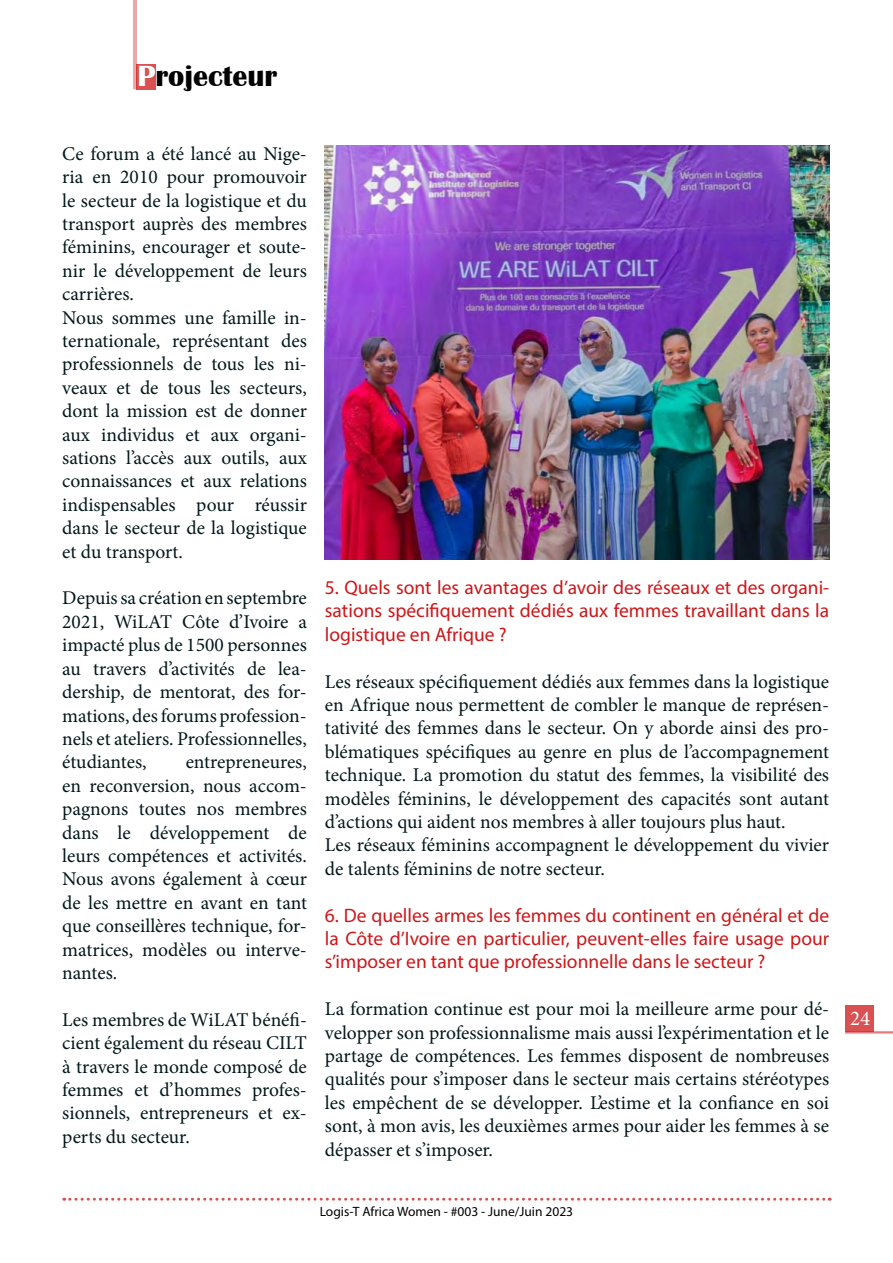
<style>
.page{position:relative;width:893px;height:1263px;background:#fff}
.page>*{position:absolute;margin:0;border:0;box-sizing:border-box;transform-origin:0 0}
.t1{font:700 30px "Britannic";color:#000}
.t2{font:21px "Minion Pro";color:#fff}
.t3{font:19.5px/23.4px "Minion Pro";color:#031719;text-align:justify}
.t4{font:19.5px/23.4px "Myriad Pro";color:#cd1719;text-align:justify}
.t5{font:13.5px "Myriad Pro";color:#000}
.s1{color:#fff}
</style>
<div class="page">
<div style="left:845px;top:1005px;width:29px;height:27px;background:#d95152"></div>
<svg style="left:64px;top:1198px;width:766px;height:3px"></svg>
<hr style="left:136px;top:0;width:1px;height:89px;background:#cd1719">
<hr style="left:134px;top:0;width:1px;height:89px;background:#cd1719">
<hr style="left:845px;top:1032px;width:48px;height:1px;background:#cd1719">
<hr style="left:845px;top:1033px;width:48px;height:1px;background:#cd1719">
<div style="left:136px;top:64px;width:20px;height:25px;background:#d95152"></div>
<img style="left:325px;top:145px;width:504px;height:414px">
<h1 class="t1" style="left:138px;top:59px;width:141px"><span class="s1">P</span>rojecteur</h1>
<p class="t3" style="left:62px;top:142px;width:246px;text-align:left">Ce forum a été lancé au Nige&shy;ria en 2010 pour promouvoir le secteur de la logistique et du transport auprès des membres féminins, encourager et soute&shy;nir le développement de leurs carrières.<br>Nous sommes une famille in&shy;ternationale, représentant des professionnels de tous les ni&shy;veaux et de tous les secteurs, dont la mission est de donner aux individus et aux organi&shy;sations l’accès aux outils, aux connaissances et aux relations indispensables pour réussir dans le secteur de la logistique et du transport.</p>
<p class="t3" style="left:62px;top:587px;width:246px">Depuis sa création en septembre 2021, WiLAT Côte d’Ivoire a impacté plus de 1500 personnes au travers d’activités de lea&shy;dership, de mentorat, des for&shy;mations, des forums profession&shy;nels et ateliers. Professionnelles, étudiantes,</p>
<p class="t3" style="left:62px;top:750px;width:246px;text-indent:123px">entrepreneures, en reconversion, nous accom&shy;pagnons toutes nos membres dans le développement de leurs compétences et activités.<br>Nous avons également à cœur de les mettre en avant en tant que conseillères technique, for&shy;matrices, modèles ou interve&shy;nantes.</p>
<p class="t3" style="left:62px;top:1008px;width:246px">Les membres de WiLAT bénéfi&shy;cient également du réseau CILT à travers le monde composé de femmes et d’hommes profes&shy;sionnels, entrepreneurs et ex&shy;perts du secteur.</p>
<p class="t4" style="left:325px;top:575px;width:506px">5. Quels sont les avantages d’avoir des réseaux et des organi&shy;sations spécifiquement dédiés aux femmes travaillant dans la logistique en Afrique ?</p>
<p class="t3" style="left:325px;top:670px;width:506px;text-align:left">Les réseaux spécifiquement dédiés aux femmes dans la logistique en Afrique nous permettent de combler le manque de représen&shy;tativité des femmes dans le secteur. On y aborde ainsi des pro&shy;blématiques spécifiques au genre en plus de l’accompagnement technique. La promotion du statut des femmes, la visibilité des modèles féminins, le développement des capacités sont autant d’actions qui aident nos membres à aller toujours plus haut.<br>Les réseaux féminins accompagnent le développement du vivier de talents féminins de notre secteur.</p>
<p class="t4" style="left:325px;top:903px;width:506px">6. De quelles armes les femmes du continent en général et de la Côte d’Ivoire en particulier, peuvent-elles faire usage pour s’imposer en tant que professionnelle dans le secteur ?</p>
<p class="t3" style="left:325px;top:997px;width:506px">La formation continue est pour moi la meilleure arme pour dé&shy;velopper son professionnalisme mais aussi l’expérimentation et le partage de compétences. Les femmes disposent de nombreuses qualités pour s’imposer dans le secteur mais certains stéréotypes les empêchent de se développer. L’estime et la confiance en soi sont, à mon avis, les deuxièmes armes pour aider les femmes à se dépasser et s’imposer.</p>
<p class="t5" style="left:320px;top:1203px;width:255px">Logis-T Africa Women - #003 - June/Juin 2023</p>
<p class="t2" style="left:850px;top:1004px;width:22px">24</p>
</div>
